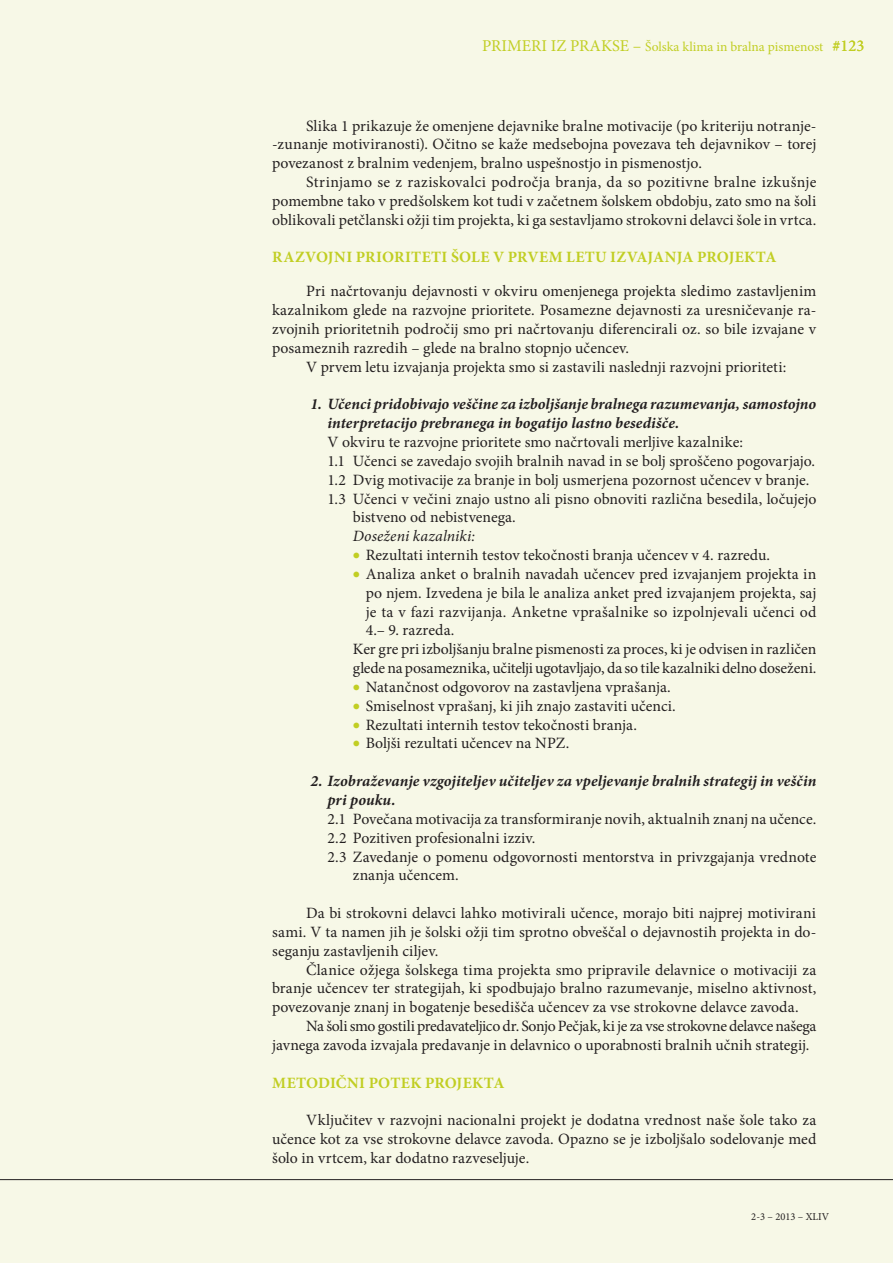
<style>
.page{position:relative;width:893px;height:1263px;background:#f7f8e7}
.page>*{position:absolute;margin:0;border:0;box-sizing:border-box;transform-origin:0 0}
.t1{font:16.5px "Minion Pro";color:#c1ce23}
.t2{font:15.75px/18.9px "Minion Pro";color:#231f20;text-align:justify}
.t3{font:italic 700 15.75px/18.9px "Minion Pro";letter-spacing:.005em;color:#231f20}
.t4{font:700 15.75px "Minion Pro";letter-spacing:.015em;color:#c1ce23}
.t5{font:italic 15.75px "Minion Pro";letter-spacing:.005em;color:#231f20}
.t6{font:13.5px "Minion Pro";color:#c1ce23}
.t7{font:10.5px "Minion Pro";color:#231f20}
.s1{font-size:16.5px}
.s2{color:#c1ce23}
</style>
<div class="page">
<hr style="left:0;top:1179px;width:893px;height:1px;background:#231f20">
<p class="t6" style="left:482px;top:38px;width:343px"><span class="s1">PRIMERI IZ PRAKSE –</span> Šolska klima in bralna pismenost</p>
<p class="t1" style="left:833px;top:34px;width:33px">#123</p>
<p class="t2" style="left:272px;top:116px;width:546px;text-indent:34px">Slika 1 prikazuje že omenjene dejavnike bralne motivacije (po kriteriju notranje--zunanje motiviranosti). Očitno se kaže medsebojna povezava teh dejavnikov – torej povezanost z bralnim vedenjem, bralno uspešnostjo in pismenostjo.</p>
<p class="t2" style="left:272px;top:173px;width:546px;text-indent:34px">Strinjamo se z raziskovalci področja branja, da so pozitivne bralne izkušnje pomembne tako v predšolskem kot tudi v začetnem šolskem obdobju, zato smo na šoli oblikovali petčlanski ožji tim projekta, ki ga sestavljamo strokovni delavci šole in vrtca.</p>
<p class="t4" style="left:272px;top:246px;width:506px">RAZVOJNI PRIORITETI ŠOLE V PRVEM LETU IZVAJANJA PROJEKTA</p>
<p class="t2" style="left:306px;top:282px;width:512px">Pri načrtovanju dejavnosti v okviru omenjenega projekta sledimo zastavljenim</p>
<p class="t2" style="left:272px;top:301px;width:546px">kazalnikom glede na razvojne prioritete. Posamezne dejavnosti za uresničevanje ra-</p>
<p class="t2" style="left:272px;top:320px;width:545px">zvojnih prioritetnih področij smo pri načrtovanju diferencirali oz. so bile izvajane v</p>
<p class="t2" style="left:272px;top:338px;width:359px">posameznih razredih – glede na bralno stopnjo učencev.</p>
<p class="t2" style="left:306px;top:357px;width:482px">V prvem letu izvajanja projekta smo si zastavili naslednji razvojni prioriteti:</p>
<p class="t3" style="left:327px;top:395px;width:490px;text-indent:-17px">1. Učenci pridobivajo veščine za izboljšanje bralnega razumevanja, samostojno interpretacijo prebranega in bogatijo lastno besedišče.</p>
<p class="t2" style="left:327px;top:433px;width:417px">V okviru te razvojne prioritete smo načrtovali merljive kazalnike:</p>
<p class="t2" style="left:327px;top:451px;width:489px">1.1 Učenci se zavedajo svojih bralnih navad in se bolj sproščeno pogovarjajo.</p>
<p class="t2" style="left:327px;top:470px;width:483px">1.2 Dvig motivacije za branje in bolj usmerjena pozornost učencev v branje.</p>
<p class="t2" style="left:327px;top:489px;width:491px">1.3 Učenci v večini znajo ustno ali pisno obnoviti različna besedila, ločujejo</p>
<p class="t2" style="left:353px;top:508px;width:164px">bistveno od nebistvenega.</p>
<p class="t5" style="left:353px;top:525px;width:124px">Doseženi kazalniki:</p>
<p class="t2" style="left:353px;top:546px;width:419px"><span class="s2">•</span> Rezultati internih testov tekočnosti branja učencev v 4. razredu.</p>
<p class="t2" style="left:353px;top:564px;width:465px"><span class="s2">•</span> Analiza anket o bralnih navadah učencev pred izvajanjem projekta in</p>
<p class="t2" style="left:366px;top:583px;width:452px">po njem. Izvedena je bila le analiza anket pred izvajanjem projekta, saj</p>
<p class="t2" style="left:366px;top:602px;width:452px">je ta v fazi razvijanja. Anketne vprašalnike so izpolnjevali učenci od</p>
<p class="t2" style="left:366px;top:621px;width:90px">4.– 9. razreda.</p>
<p class="t2" style="left:353px;top:640px;width:465px">Ker gre pri izboljšanju bralne pismenosti za proces, ki je odvisen in različen</p>
<p class="t2" style="left:353px;top:659px;width:465px">glede na posameznika, učitelji ugotavljajo, da so tile kazalniki delno doseženi.</p>
<p class="t2" style="left:353px;top:677px;width:319px"><span class="s2">•</span> Natančnost odgovorov na zastavljena vprašanja.</p>
<p class="t2" style="left:353px;top:696px;width:324px"><span class="s2">•</span> Smiselnost vprašanj, ki jih znajo zastaviti učenci.</p>
<p class="t2" style="left:353px;top:715px;width:286px"><span class="s2">•</span> Rezultati internih testov tekočnosti branja.</p>
<p class="t2" style="left:353px;top:734px;width:218px"><span class="s2">•</span> Boljši rezultati učencev na NPZ.</p>
<p class="t3" style="left:327px;top:771px;width:490px;text-indent:-17px">2. Izobraževanje vzgojiteljev učiteljev za vpeljevanje bralnih strategij in veščin pri pouku.</p>
<p class="t2" style="left:327px;top:809px;width:490px">2.1 Povečana motivacija za transformiranje novih, aktualnih znanj na učence.</p>
<p class="t2" style="left:327px;top:828px;width:209px">2.2 Pozitiven profesionalni izziv.</p>
<p class="t2" style="left:327px;top:847px;width:491px">2.3 Zavedanje o pomenu odgovornosti mentorstva in privzgajanja vrednote</p>
<p class="t2" style="left:353px;top:866px;width:107px">znanja učencem.</p>
<p class="t2" style="left:272px;top:904px;width:546px;text-indent:34px">Da bi strokovni delavci lahko motivirali učence, morajo biti najprej motivirani sami. V ta namen jih je šolski ožji tim sprotno obveščal o dejavnostih projekta in do&shy;seganju zastavljenih ciljev.</p>
<p class="t2" style="left:272px;top:960px;width:546px;text-indent:34px">Članice ožjega šolskega tima projekta smo pripravile delavnice o motivaciji za branje učencev ter strategijah, ki spodbujajo bralno razumevanje, miselno aktivnost, povezovanje znanj in bogatenje besedišča učencev za vse strokovne delavce zavoda.</p>
<p class="t2" style="left:272px;top:1017px;width:546px;text-indent:34px">Na šoli smo gostili predavateljico dr. Sonjo Pečjak, ki je za vse strokovne delavce našega javnega zavoda izvajala predavanje in delavnico o uporabnosti bralnih učnih strategij.</p>
<p class="t4" style="left:272px;top:1071px;width:234px">METODIČNI POTEK PROJEKTA</p>
<p class="t2" style="left:272px;top:1111px;width:546px;text-indent:34px">Vključitev v razvojni nacionalni projekt je dodatna vrednost naše šole tako za učence kot za vse strokovne delavce zavoda. Opazno se je izboljšalo sodelovanje med šolo in vrtcem, kar dodatno razveseljuje.</p>
<p class="t7" style="left:751px;top:1210px;width:79px">2-3 – 2013 – XLIV</p>
</div>
